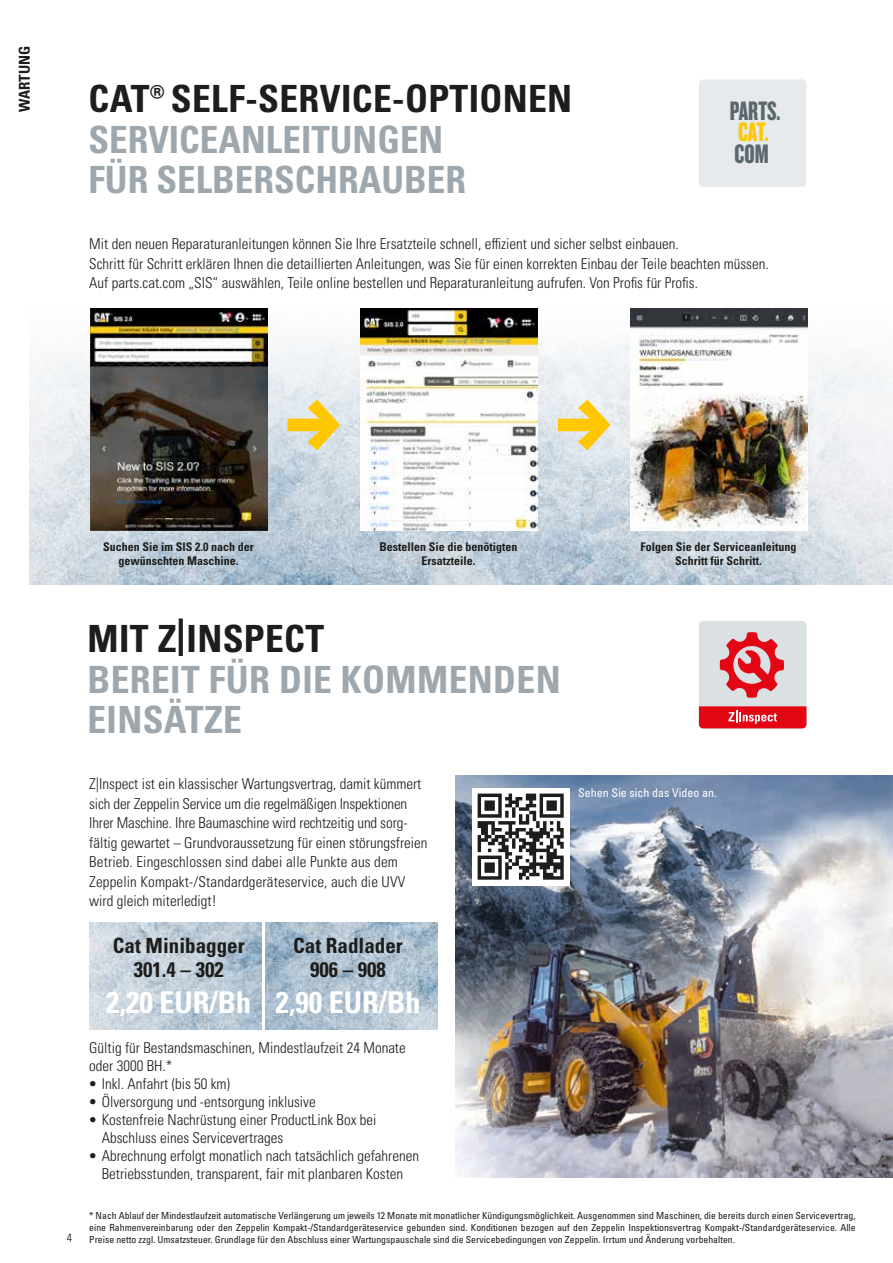
<style>
.page{position:relative;width:893px;height:1263px;background:#fff}
.page>*{position:absolute;margin:0;border:0;box-sizing:border-box;transform-origin:0 0}
.t1{font:700 condensed 37.5px/40.5px "Univers LT Pro";color:#9ea7ad}
.t2{font:700 condensed 37.5px "Univers LT Pro";letter-spacing:.01em;color:#1d1d1b}
.t3{font:700 condensed 30px "Univers LT Pro";color:#fff}
.t4{font:27.75px "Knockout HTF68 Full Featherwt";color:#5d686e}
.t5{font:27.75px "Knockout HTF68 Full Featherwt";color:#fec700}
.t6{font:700 condensed 21px/24px "Univers LT Pro";color:#1d1d1b;text-align:center}
.t7{font:300 condensed 15px/19.5px "Univers LT Pro";color:#1d1d1b}
.t8{font:700 condensed 15px "Univers LT Pro";color:#1d1d1b}
.t9{font:700 condensed 12px/14.4px "Univers LT Pro";color:#1d1d1b;text-align:center}
.t10{font:condensed 12px "Univers LT Pro";color:#fff}
.t11{font:300 condensed 12px "Univers LT Pro";color:#1d1d1b}
.t12{font:condensed 9.75px/11.7px "Univers LT Pro";color:#1d1d1b;text-align:justify}
</style>
<div class="page">
<img style="left:455px;top:775px;width:438px;height:403px">
<img style="left:89px;top:923px;width:172px;height:106px">
<img style="left:30px;top:308px;width:863px;height:276px">
<img style="left:266px;top:923px;width:171px;height:106px">
<div style="left:472px;top:788px;width:97px;height:97px;background:#fff"></div>
<svg style="left:478px;top:793px;width:86px;height:87px"></svg>
<div style="left:699px;top:621px;width:107px;height:107px;background:#dbe0e3;border-radius:4px"></div>
<svg style="left:720px;top:632px;width:64px;height:66px"></svg>
<svg style="left:699px;top:706px;width:107px;height:22px;background:#e5202d"></svg>
<div style="left:699px;top:79px;width:107px;height:108px;background:#e7eaec;border-radius:4px"></div>
<svg style="left:287px;top:400px;width:53px;height:50px;background:#ead787"></svg>
<svg style="left:558px;top:400px;width:52px;height:50px;background:#eeda87"></svg>
<img style="left:90px;top:308px;width:177px;height:223px">
<img style="left:360px;top:308px;width:178px;height:223px">
<img style="left:631px;top:308px;width:177px;height:223px">
<p class="t8" style="left:15px;top:112px;width:68px;rotate:-90deg">WARTUNG</p>
<h1 class="t2" style="left:88px;top:76px;width:485px">CAT® SELF-SERVICE-OPTIONEN</h1>
<h1 class="t1" style="left:88px;top:119px;width:379px">SERVICEANLEITUNGEN<br>FÜR SELBERSCHRAUBER</h1>
<h3 class="t4" style="left:730px;top:97px;width:52px">PARTS.</h3>
<h3 class="t5" style="left:738px;top:118px;width:32px">CAT.</h3>
<h3 class="t4" style="left:735px;top:139px;width:36px">COM</h3>
<p class="t7" style="left:89px;top:233px;width:681px">Mit den neuen Reparaturanleitungen können Sie Ihre Ersatzteile schnell, effizient und sicher selbst einbauen.<br>Schritt für Schritt erklären Ihnen die detaillierten Anleitungen, was Sie für einen korrekten Einbau der Teile beachten müssen.<br>Auf parts.cat.com „SIS“ auswählen, Teile online bestellen und Reparaturanleitung aufrufen. Von Profis für Profis.</p>
<p class="t9" style="left:103px;top:539px;width:152px">Suchen Sie im SIS 2.0 nach der gewünschten Maschine.</p>
<p class="t9" style="left:380px;top:539px;width:140px">Bestellen Sie die benötigten<br>Ersatzteile.</p>
<p class="t9" style="left:640px;top:539px;width:158px">Folgen Sie der Serviceanleitung<br>Schritt für Schritt.</p>
<p class="t11" style="left:67px;top:1229px;width:7px">4</p>
<h1 class="t2" style="left:87px;top:616px;width:238px">MIT Z|INSPECT</h1>
<h1 class="t1" style="left:87px;top:659px;width:475px">BEREIT FÜR DIE KOMMENDEN<br>EINSÄTZE</h1>
<p class="t7" style="left:89px;top:773px;width:340px">Z|Inspect ist ein klassischer Wartungsvertrag, damit kümmert sich der Zeppelin Service um die regelmäßigen Inspektionen Ihrer Maschine. Ihre Baumaschine wird rechtzeitig und sorg&shy;fältig gewartet – Grundvoraussetzung für einen störungsfreien Betrieb. Eingeschlossen sind dabei alle Punkte aus dem Zeppelin Kompakt-/Standardgeräteservice, auch die UVV wird gleich miterledigt!</p>
<h3 class="t6" style="left:113px;top:933px;width:133px">Cat Minibagger<br>301.4 – 302</h3>
<h2 class="t3" style="left:106px;top:984px;width:146px">2,20 EUR/Bh</h2>
<h3 class="t6" style="left:293px;top:933px;width:111px">Cat Radlader<br>906 – 908</h3>
<h2 class="t3" style="left:275px;top:984px;width:146px">2,90 EUR/Bh</h2>
<p class="t7" style="left:89px;top:1037px;width:318px;line-height:18px">Gültig für Bestandsmaschinen, Mindestlaufzeit 24 Monate oder 3000 BH.*</p>
<p class="t7" style="left:89px;top:1073px;width:142px">• Inkl. Anfahrt (bis 50 km)</p>
<p class="t7" style="left:89px;top:1091px;width:228px">• Ölversorgung und -entsorgung inklusive</p>
<p class="t7" style="left:102px;top:1109px;width:276px;line-height:18px;text-indent:-12px">• Kostenfreie Nachrüstung einer ProductLink Box bei<br>Abschluss eines Servicevertrages</p>
<p class="t7" style="left:89px;top:1145px;width:331px;line-height:18px;text-align:center">• Abrechnung erfolgt monatlich nach tatsächlich gefahrenen<br>Betriebsstunden, transparent, fair mit planbaren Kosten</p>
<p class="t10" style="left:578px;top:785px;width:140px">Sehen Sie sich das Video an.</p>
<p class="t12" style="left:89px;top:1210px;width:768px">* Nach Ablauf der Mindestlaufzeit automatische Verlängerung um jeweils 12 Monate mit monatlicher Kündigungsmöglichkeit. Ausgenommen sind Maschinen, die bereits durch einen Servicevertrag, eine Rahmenvereinbarung oder den Zeppelin Kompakt-/Standardgeräteservice gebunden sind. Konditionen bezogen auf den Zeppelin Inspektionsvertrag Kompakt-/Standardgeräteservice. Alle Preise netto zzgl. Umsatzsteuer. Grundlage für den Abschluss einer Wartungspauschale sind die Servicebedingungen von Zeppelin. Irrtum und Änderung vorbehalten.</p>
</div>
